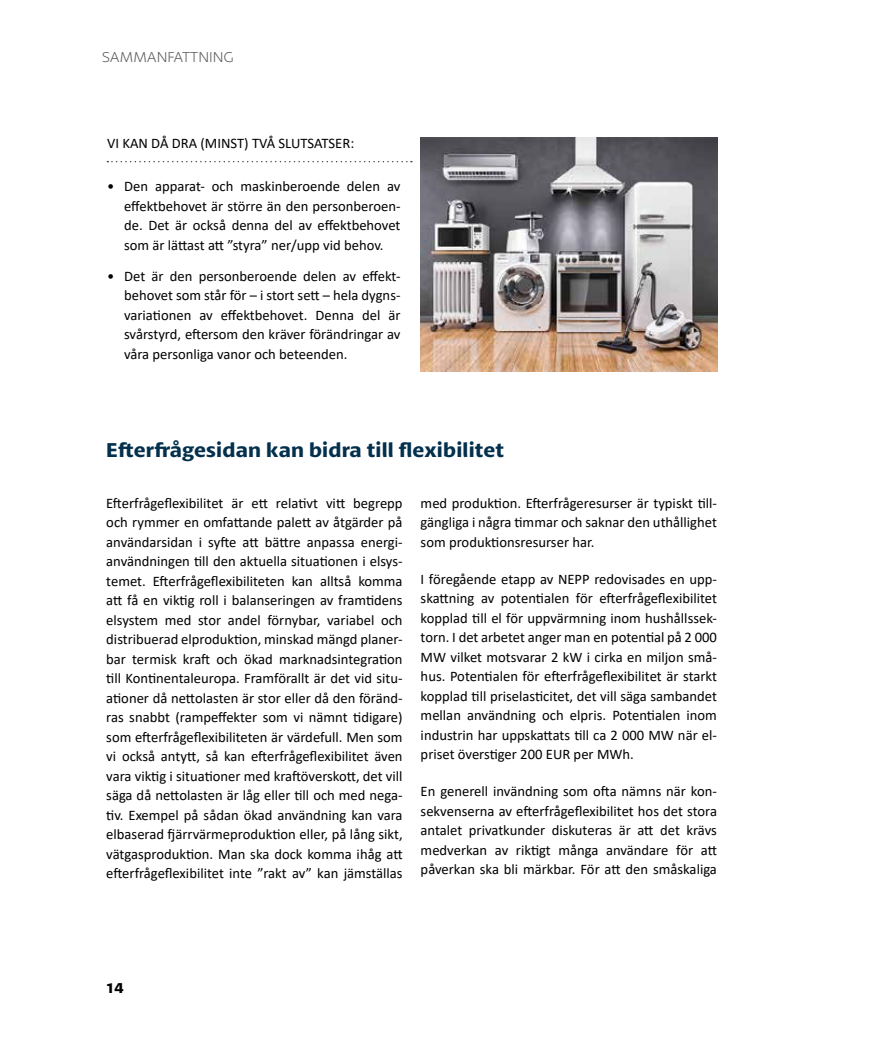
<style>
.page{position:relative;width:893px;height:1063px;background:#fff}
.page>*{position:absolute;margin:0;border:0;box-sizing:border-box;transform-origin:0 0}
.t1{font:600 21px "Petala Pro";letter-spacing:.01em;color:#02304d}
.t2{font:300 15px "Petala Pro";color:#565657}
.t3{font:600 15px "Petala Pro";color:#000}
.t4{font:14.7px/19.5px "Calibri";color:#000;text-align:justify}
</style>
<div class="page">
<svg style="left:107px;top:161px;width:305px;height:1px"></svg>
<img style="left:421px;top:137px;width:297px;height:235px">
<p class="t2" style="left:102px;top:49px;width:133px">SAMMANFATTNING</p>
<p class="t4" style="left:107px;top:133px;width:249px">VI KAN DÅ DRA (MINST) TVÅ SLUTSATSER:</p>
<p class="t4" style="left:124px;top:176px;width:278px;text-indent:-17px">• Den apparat- och maskinberoende delen av effektbehovet är större än den personberoen&shy;de. Det är också denna del av effektbehovet som är lättast att ”styra” ner/upp vid behov.</p>
<p class="t4" style="left:124px;top:266px;width:278px;text-indent:-17px">• Det är den personberoende delen av effekt&shy;behovet som står för – i stort sett – hela dygns&shy;variationen av effektbehovet. Denna del är svårstyrd, eftersom den kräver förändringar av våra personliga vanor och beteenden.</p>
<h1 class="t1" style="left:106px;top:438px;width:399px">Efterfrågesidan kan bidra till flexibilitet</h1>
<p class="t4" style="left:106px;top:493px;width:298px">Efterfrågeflexibilitet är ett relativt vitt begrepp och rymmer en omfattande palett av åtgärder på användarsidan i syfte att bättre anpassa energi&shy;användningen till den aktuella situationen i elsys&shy;temet. Efterfrågeflexibiliteten kan alltså komma att få en viktig roll i balanseringen av framtidens elsystem med stor andel förnybar, variabel och distribuerad elproduktion, minskad mängd planer&shy;bar termisk kraft och ökad marknadsintegration till Kontinentaleuropa. Framförallt är det vid situ&shy;ationer då nettolasten är stor eller då den föränd&shy;ras snabbt (rampeffekter som vi nämnt tidigare) som efterfrågeflexibiliteten är värdefull. Men som vi också antytt, så kan efterfrågeflexibilitet även vara viktig i situationer med kraftöverskott, det vill säga då nettolasten är låg eller till och med nega&shy;tiv. Exempel på sådan ökad användning kan vara elbaserad fjärrvärmeproduktion eller, på lång sikt, vätgasproduktion. Man ska dock komma ihåg att efterfrågeflexibilitet inte ”rakt av” kan jämställas</p>
<p class="t4" style="left:421px;top:493px;width:298px">med produktion. Efterfrågeresurser är typiskt till&shy;gängliga i några timmar och saknar den uthållighet som produktionsresurser har.</p>
<p class="t4" style="left:421px;top:569px;width:298px">I föregående etapp av NEPP redovisades en upp&shy;skattning av potentialen för efterfrågeflexibilitet kopplad till el för uppvärmning inom hushållssek&shy;torn. I det arbetet anger man en potential på 2 000<br>MW vilket motsvarar 2 kW i cirka en miljon små&shy;hus. Potentialen för efterfrågeflexibilitet är starkt kopplad till priselasticitet, det vill säga sambandet mellan användning och elpris. Potentialen inom industrin har uppskattats till ca 2 000 MW när el&shy;priset överstiger 200 EUR per MWh.</p>
<p class="t4" style="left:421px;top:781px;width:298px">En generell invändning som ofta nämns när kon&shy;sekvenserna av efterfrågeflexibilitet hos det stora antalet privatkunder diskuteras är att det krävs medverkan av riktigt många användare för att påverkan ska bli märkbar. För att den småskaliga</p>
<p class="t3" style="left:106px;top:979px;width:19px">14</p>
</div>
